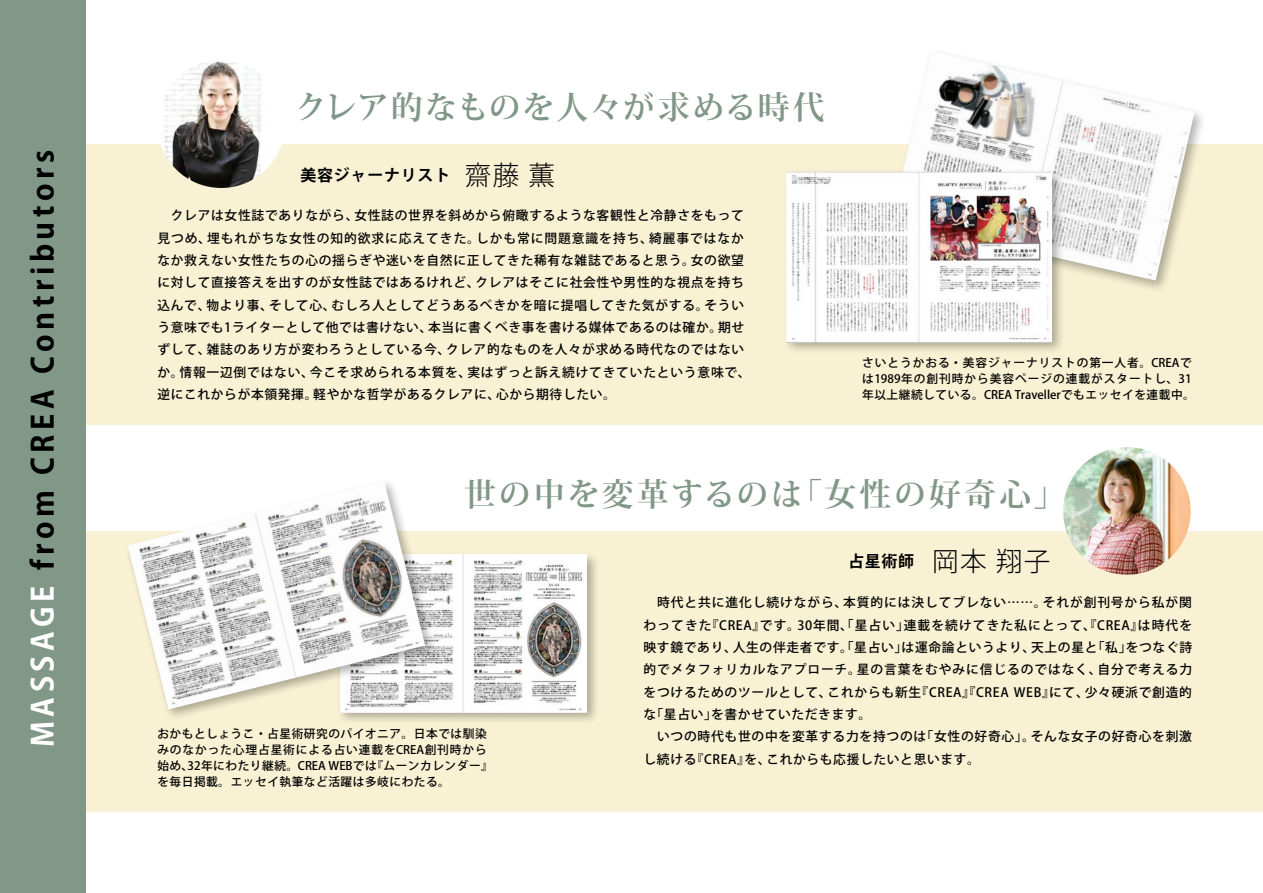
<style>
.page{position:relative;width:1263px;height:893px;background:#fff}
.page>*{position:absolute;margin:0;border:0;box-sizing:border-box;transform-origin:0 0}
.t1{font:700 31.95px "Koz Min Pro";letter-spacing:.09em;color:#819787}
.t2{font:700 31.95px "Koz Min Pro";letter-spacing:.05em;color:#819787}
.t3{font:700 29.7px "Koz Go Pro";letter-spacing:.15em;color:#000}
.t4{font:700 15.9px "Koz Go Pro";letter-spacing:.05em;color:#000}
.t5{font:500 12.75px/22.4px "Koz Go Pro";letter-spacing:.06em;color:#000}
.t6{font:500 11.7px/15.9px "Koz Go Pro";letter-spacing:.045em;color:#000}
.t7{font:500 11.7px/15.9px "Koz Go Pro";letter-spacing:.065em;color:#000}
.s1{color:#fff}
.s2{font-weight:300;font-size:26.55px}
</style>
<div class="page">
<div style="left:32px;top:145px;width:1231px;height:280px;background:#f8f1d3"></div>
<div style="left:32px;top:531px;width:1231px;height:281px;background:#f8f1d3"></div>
<div style="left:0;top:0;width:85px;height:893px;background:#819787"></div>
<img style="left:1063px;top:447px;width:128px;height:128px;border-radius:64px">
<div style="left:336px;top:551px;width:264px;height:174px;background:#000;opacity:.3"></div>
<img style="left:437px;top:555px;width:150px;height:157px">
<div style="left:888px;top:47px;width:319px;height:246px;background:#000;opacity:.3"></div>
<img style="left:891px;top:51px;width:303px;height:230px">
<div style="left:782px;top:168px;width:283px;height:187px;background:#000;opacity:.3"></div>
<img style="left:787px;top:172px;width:265px;height:170px">
<img style="left:157px;top:60px;width:128px;height:128px;border-radius:64px">
<div style="left:124px;top:478px;width:313px;height:243px;background:#000;opacity:.3"></div>
<img style="left:128px;top:481px;width:297px;height:228px">
<h1 class="t2" style="left:294px;top:84px;width:532px">クレア的なものを人々が求める時代</h1>
<h2 class="t3" style="left:24px;top:747px;width:599px;rotate:-90deg"><span class="s1">MASSAGE</span> from CREA Contributors</h2>
<p class="t4" style="left:300px;top:165px;width:256px">美容ジャーナリスト <span class="s2">齋藤 薫</span></p>
<p class="t5" style="left:157px;top:205px;width:595px">　クレアは女性誌でありながら、女性誌の世界を斜めから俯瞰するような客観性と冷静さをもって見つめ、埋もれがちな女性の知的欲求に応えてきた。しかも常に問題意識を持ち、綺麗事ではなかなか救えない女性たちの心の揺らぎや迷いを自然に正してきた稀有な雑誌であると思う。女の欲望に対して直接答えを出すのが女性誌ではあるけれど、クレアはそこに社会性や男性的な視点を持ち込んで、物より事、そして心、むしろ人としてどうあるべきかを暗に提唱してきた気がする。そういう意味でも1ライターとして他では書けない、本当に書くべき事を書ける媒体であるのは確か。期せずして、雑誌のあり方が変わろうとしている今、クレア的なものを人々が求める時代なのではないか。情報一辺倒ではない、今こそ求められる本質を、実はずっと訴え続けてきていたという意味で、逆にこれからが本領発揮。軽やかな哲学があるクレアに、心から期待したい。</p>
<p class="t7" style="left:862px;top:356px;width:334px">さいとうかおる・美容ジャーナリストの第一人者。CREAでは1989年の創刊時から美容ページの連載がスタートし、31年以上継続している。CREA Travellerでもエッセイを連載中。</p>
<h1 class="t1" style="left:464px;top:471px;width:603px">世の中を変革するのは「女性の好奇心」</h1>
<p class="t4" style="left:848px;top:551px;width:204px">占星術師 <span class="s2">岡本 翔子</span></p>
<p class="t5" style="left:643px;top:592px;width:550px">　時代と共に進化し続けながら、本質的には決してブレない……。それが創刊号から私が関わってきた『CREA』です。30年間、「星占い」連載を続けてきた私にとって、『CREA』は時代を映す鏡であり、人生の伴走者です。「星占い」は運命論というより、天上の星と「私」をつなぐ詩的でメタフォリカルなアプローチ。星の言葉をむやみに信じるのではなく、自分で考える力をつけるためのツールとして、これからも新生『CREA』『CREA WEB』にて、少々硬派で創造的な「星占い」を書かせていただきます。<br>　いつの時代も世の中を変革する力を持つのは「女性の好奇心」。そんな女子の好奇心を刺激し続ける『CREA』を、これからも応援したいと思います。</p>
<p class="t6" style="left:157px;top:726px;width:337px">おかもとしょうこ・占星術研究のパイオニア。日本では馴染みのなかった心理占星術による占い連載をCREA創刊時から始め、32年にわたり継続。CREA WEBでは『ムーンカレンダー』を毎日掲載。エッセイ執筆など活躍は多岐にわたる。</p>
</div>
